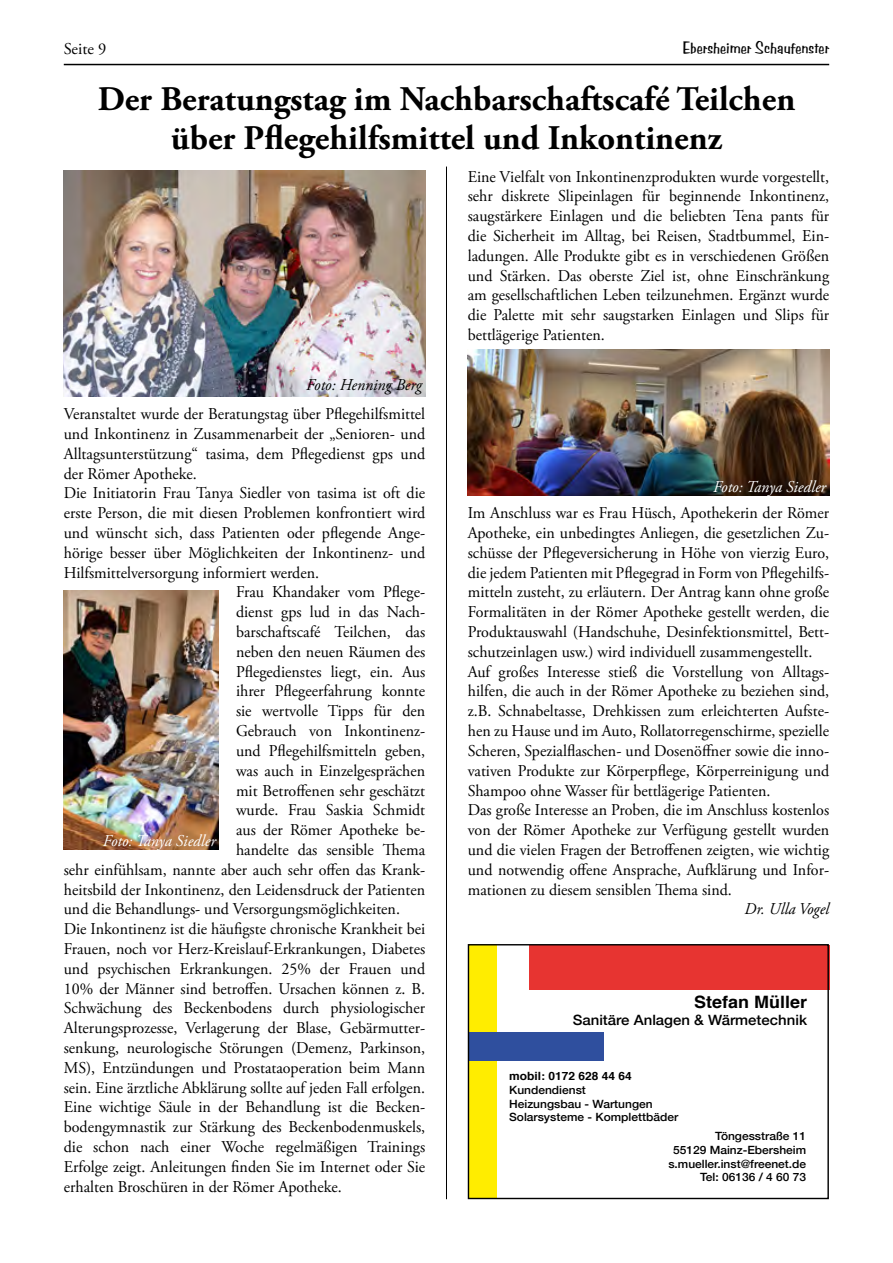
<style>
.page{position:relative;width:893px;height:1263px;background:#fff}
.page>*{position:absolute;margin:0;border:0;box-sizing:border-box;transform-origin:0 0}
.t1{font:700 34.5px/39px "Adobe Garamond Pro";color:#000;text-align:center}
.t2{font:700 17.1px "Helvetica";color:#000;scale:1.05 1}
.t3{font:16.5px/19.8px "Adobe Garamond Pro";color:#000;text-align:justify}
.t4{font:16.5px "Adobe Garamond Pro";color:#000;scale:.96 1}
.t5{font:italic 16.5px "Adobe Garamond Pro";color:#fff}
.t6{font:italic 16.5px "Adobe Garamond Pro";color:#000}
.t7{font:16.5px "Benguiat Frisky";color:#000}
.t8{font:500 14.25px "Helvetica Neue";color:#000;scale:1.05 1}
.t9{font:500 11.4px/13.6px "Helvetica Neue";color:#000;text-align:right;scale:1.05 1}
.t10{font:700 11.4px "Helvetica";color:#000;scale:1.05 1}
</style>
<div class="page">
<hr style="left:64px;top:64px;width:765px;height:1px;background:#000">
<img style="left:64px;top:170px;width:361px;height:227px">
<div style="left:529px;top:945px;width:300px;height:44px;background:#e73431"></div>
<div style="left:468px;top:944px;width:29px;height:255px;background:#ffed00"></div>
<div style="left:468px;top:1033px;width:136px;height:28px;background:#2f4f9e"></div>
<div style="left:468px;top:944px;width:361px;height:255px;border:1px solid #000"></div>
<img style="left:468px;top:349px;width:361px;height:147px">
<img style="left:64px;top:590px;width:155px;height:259px">
<hr style="left:446px;top:167px;width:1px;height:1032px;background:#000">
<p class="t3" style="left:64px;top:40px;width:44px">Seite 9</p>
<p class="t7" style="left:682px;top:37px;width:148px">Ebersheimer Schaufenster</p>
<h1 class="t1" style="left:98px;top:80px;width:699px">Der Beratungstag im Nachbarschaftscafé Teilchen über Pflegehilfsmittel und Inkontinenz</h1>
<p class="t6" style="left:306px;top:375px;width:117px">Foto: Henning Berg</p>
<p class="t3" style="left:64px;top:405px;width:363px">Veranstaltet wurde der Beratungstag über Pflegehilfsmittel</p>
<p class="t3" style="left:64px;top:424px;width:363px">und Inkontinenz in Zusammenarbeit der „Senioren- und</p>
<p class="t3" style="left:64px;top:444px;width:363px">Alltagsunterstützung“ tasima, dem Pflegedienst gps und</p>
<p class="t3" style="left:64px;top:464px;width:135px">der Römer Apotheke.</p>
<p class="t3" style="left:64px;top:484px;width:363px">Die Initiatorin Frau Tanya Siedler von tasima ist oft die</p>
<p class="t3" style="left:64px;top:504px;width:363px">erste Person, die mit diesen Problemen konfrontiert wird</p>
<p class="t3" style="left:64px;top:523px;width:363px">und wünscht sich, dass Patienten oder pflegende Ange-</p>
<p class="t3" style="left:64px;top:543px;width:363px">hörige besser über Möglichkeiten der Inkontinenz- und</p>
<p class="t3" style="left:64px;top:563px;width:257px">Hilfsmittelversorgung informiert werden.</p>
<p class="t3" style="left:236px;top:583px;width:191px">Frau Khandaker vom Pflege-</p>
<p class="t3" style="left:236px;top:603px;width:191px">dienst gps lud in das Nach-</p>
<p class="t3" style="left:236px;top:622px;width:191px">barschaftscafé Teilchen, das</p>
<p class="t3" style="left:236px;top:642px;width:191px">neben den neuen Räumen des</p>
<p class="t3" style="left:236px;top:662px;width:191px">Pflegedienstes liegt, ein. Aus</p>
<p class="t3" style="left:236px;top:682px;width:191px">ihrer Pflegeerfahrung konnte</p>
<p class="t3" style="left:236px;top:702px;width:191px">sie wertvolle Tipps für den</p>
<p class="t3" style="left:236px;top:721px;width:191px">Gebrauch von Inkontinenz-</p>
<p class="t3" style="left:236px;top:741px;width:191px">und Pflegehilfsmitteln geben,</p>
<p class="t3" style="left:236px;top:761px;width:191px">was auch in Einzelgesprächen</p>
<p class="t3" style="left:236px;top:781px;width:191px">mit Betroffenen sehr geschätzt</p>
<p class="t3" style="left:236px;top:801px;width:191px">wurde. Frau Saskia Schmidt</p>
<p class="t3" style="left:236px;top:820px;width:191px">aus der Römer Apotheke be-</p>
<p class="t3" style="left:236px;top:840px;width:191px">handelte das sensible Thema</p>
<p class="t3" style="left:64px;top:860px;width:363px">sehr einfühlsam, nannte aber auch sehr offen das Krank-</p>
<p class="t3" style="left:64px;top:880px;width:363px">heitsbild der Inkontinenz, den Leidensdruck der Patienten</p>
<p class="t3" style="left:64px;top:900px;width:338px">und die Behandlungs- und Versorgungsmöglichkeiten.</p>
<p class="t3" style="left:64px;top:919px;width:363px">Die Inkontinenz ist die häufigste chronische Krankheit bei</p>
<p class="t3" style="left:64px;top:939px;width:363px">Frauen, noch vor Herz-Kreislauf-Erkrankungen, Diabetes</p>
<p class="t3" style="left:64px;top:959px;width:363px">und psychischen Erkrankungen. 25% der Frauen und</p>
<p class="t3" style="left:64px;top:979px;width:363px">10% der Männer sind betroffen. Ursachen können z. B.</p>
<p class="t3" style="left:64px;top:999px;width:363px">Schwächung des Beckenbodens durch physiologischer</p>
<p class="t3" style="left:64px;top:1018px;width:363px">Alterungsprozesse, Verlagerung der Blase, Gebärmutter-</p>
<p class="t3" style="left:64px;top:1038px;width:363px">senkung, neurologische Störungen (Demenz, Parkinson,</p>
<p class="t3" style="left:64px;top:1058px;width:363px">MS), Entzündungen und Prostataoperation beim Mann</p>
<p class="t4" style="left:64px;top:1077px;width:378px">sein. Eine ärztliche Abklärung sollte auf jeden Fall erfolgen.</p>
<p class="t3" style="left:64px;top:1098px;width:363px">Eine wichtige Säule in der Behandlung ist die Becken-</p>
<p class="t3" style="left:64px;top:1117px;width:363px">bodengymnastik zur Stärkung des Beckenbodenmuskels,</p>
<p class="t3" style="left:64px;top:1137px;width:363px">die schon nach einer Woche regelmäßigen Trainings</p>
<p class="t3" style="left:64px;top:1157px;width:363px">Erfolge zeigt. Anleitungen finden Sie im Internet oder Sie</p>
<p class="t3" style="left:64px;top:1177px;width:280px">erhalten Broschüren in der Römer Apotheke.</p>
<p class="t5" style="left:103px;top:831px;width:114px">Foto: Tanya Siedler</p>
<p class="t3" style="left:468px;top:167px;width:363px">Eine Vielfalt von Inkontinenzprodukten wurde vorgestellt, sehr diskrete Slipeinlagen für beginnende Inkontinenz, saugstärkere Einlagen und die beliebten Tena pants für die Sicherheit im Alltag, bei Reisen, Stadtbummel, Ein&shy;ladungen. Alle Produkte gibt es in verschiedenen Größen und Stärken. Das oberste Ziel ist, ohne Einschränkung am gesellschaftlichen Leben teilzunehmen. Ergänzt wurde die Palette mit sehr saugstarken Einlagen und Slips für bettlägerige Patienten.</p>
<p class="t5" style="left:713px;top:477px;width:114px">Foto: Tanya Siedler</p>
<p class="t3" style="left:468px;top:504px;width:363px;text-align:left">Im Anschluss war es Frau Hüsch, Apothekerin der Römer Apotheke, ein unbedingtes Anliegen, die gesetzlichen Zu&shy;schüsse der Pflegeversicherung in Höhe von vierzig Euro, die jedem Patienten mit Pflegegrad in Form von Pflegehilfs&shy;mitteln zusteht, zu erläutern. Der Antrag kann ohne große Formalitäten in der Römer Apotheke gestellt werden, die Produktauswahl (Handschuhe, Desinfektionsmittel, Bett&shy;schutzeinlagen usw.) wird individuell zusammengestellt.<br>Auf großes Interesse stieß die Vorstellung von Alltags&shy;hilfen, die auch in der Römer Apotheke zu beziehen sind, z.B. Schnabeltasse, Drehkissen zum erleichterten Aufste&shy;hen zu Hause und im Auto, Rollatorregenschirme, spezielle Scheren, Spezialflaschen- und Dosenöffner sowie die inno&shy;vativen Produkte zur Körperpflege, Körperreinigung und Shampoo ohne Wasser für bettlägerige Patienten.<br>Das große Interesse an Proben, die im Anschluss kostenlos von der Römer Apotheke zur Verfügung gestellt wurden und die vielen Fragen der Betroffenen zeigten, wie wichtig und notwendig offene Ansprache, Aufklärung und Infor&shy;mationen zu diesem sensiblen Thema sind.</p>
<p class="t6" style="left:745px;top:899px;width:86px">Dr. Ulla Vogel</p>
<p class="t2" style="left:694px;top:988px;width:109px">Stefan Müller</p>
<p class="t8" style="left:573px;top:1009px;width:225px">Sanitäre Anlagen &amp; Wärmetechnik</p>
<p class="t10" style="left:509px;top:1067px;width:118px">mobil: 0172 628 44 64</p>
<p class="t9" style="left:509px;top:1082px;width:163px;text-align:left">Kundendienst<br>Heizungsbau - Wartungen<br>Solarsysteme - Komplettbäder</p>
<p class="t9" style="left:668px;top:1128px;width:133px">Töngesstraße 11<br>55129 Mainz-Ebersheim s.mueller.inst@freenet.de<br>Tel: 06136 / 4 60 73</p>
</div>
